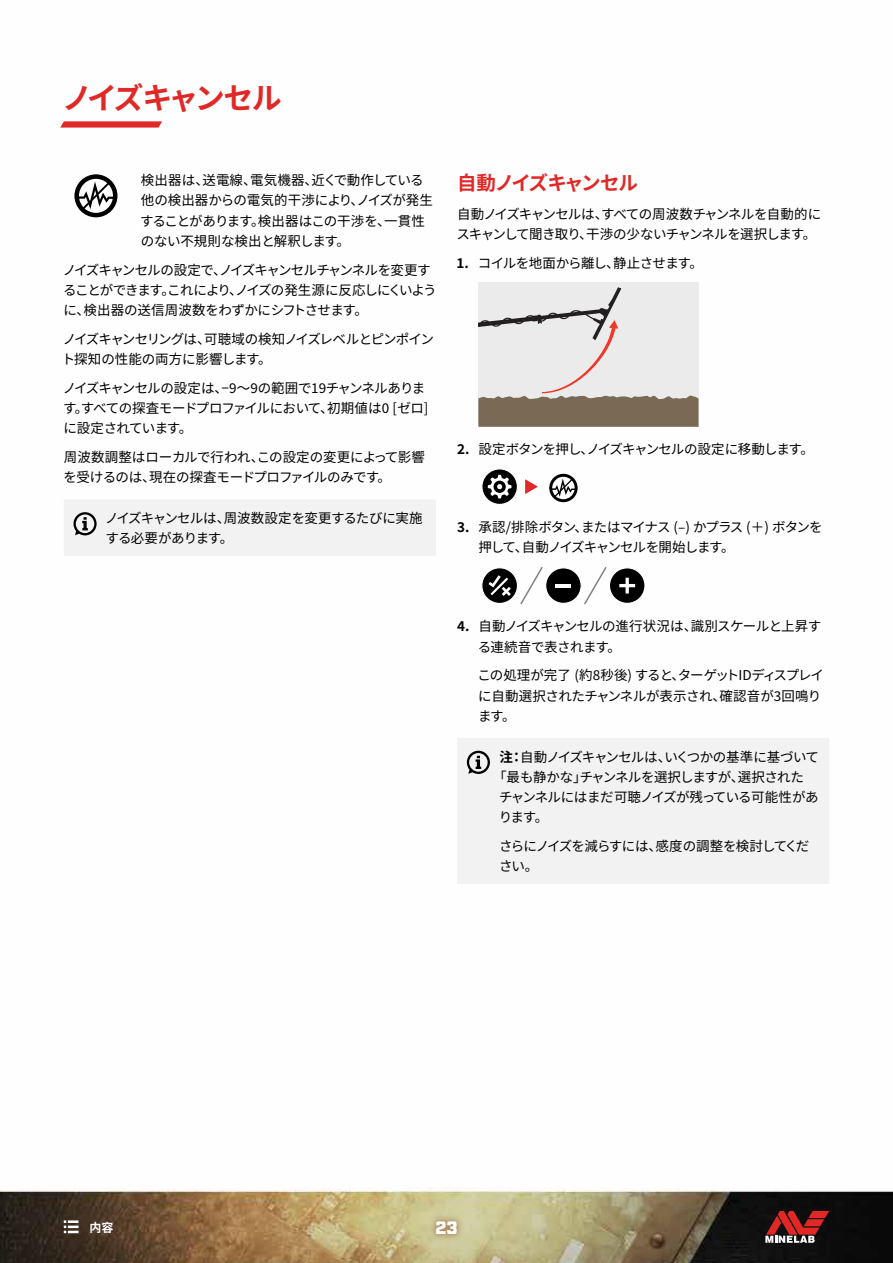
<style>
.page{position:relative;width:893px;height:1263px;background:#fff}
.page>*{position:absolute;margin:0;border:0;box-sizing:border-box;transform-origin:0 0}
.t1{font:700 30px "Noto Sans JP";letter-spacing:-.125em;color:#e02926}
.t2{font:700 19.5px "Noto Sans JP";letter-spacing:-.06em;color:#e02926}
.t3{font:900 18px "Industry";color:#fff}
.t4{font:13.5px/20.2px "Noto Sans JP";letter-spacing:-.045em;color:#000}
.t5{font:13.5px/20.2px "Noto Sans JP";letter-spacing:-.01em;color:#000}
.t6{font:13.5px/20.2px "Noto Sans JP";letter-spacing:-.07em;color:#000}
.t7{font:13.5px/20.2px "Noto Sans JP";letter-spacing:-.025em;color:#000}
.t8{font:13.5px/20.2px "Noto Sans JP";letter-spacing:-.02em;color:#000}
.t9{font:13.5px/20.2px "Noto Sans JP";letter-spacing:-.065em;color:#000}
.t10{font:700 12px "Noto Sans JP";color:#fff}
.s1{font-weight:700}
</style>
<div class="page">
<img style="left:0;top:192px;width:893px;height:1071px">
<svg style="left:64px;top:1220px;width:15px;height:13px"></svg>
<svg style="left:60px;top:121px;width:102px;height:7px"></svg>
<svg style="left:397px;top:1181px;width:100px;height:82px;background:#d1cca0"></svg>
<svg style="left:429px;top:1214px;width:35px;height:27px"></svg>
<svg style="left:765px;top:1211px;width:64px;height:32px;background:#7d3332"></svg>
<div style="left:64px;top:499px;width:372px;height:57px;background:#f2f2f2"></div>
<svg style="left:478px;top:282px;width:220px;height:145px;background:#cec9c5"></svg>
<svg style="left:481px;top:468px;width:37px;height:37px"></svg>
<svg style="left:525px;top:479px;width:13px;height:15px"></svg>
<svg style="left:549px;top:474px;width:29px;height:28px"></svg>
<svg style="left:481px;top:565px;width:165px;height:41px"></svg>
<div style="left:457px;top:738px;width:372px;height:146px;background:#f2f2f2"></div>
<svg style="left:467px;top:751px;width:23px;height:23px"></svg>
<svg style="left:74px;top:174px;width:43px;height:43px"></svg>
<h1 class="t1" style="left:62px;top:81px;width:221px">ノイズキャンセル</h1>
<p class="t5" style="left:140px;top:170px;width:294px">検出器は、送電線、電気機器、近くで動作している他の検出器からの電気的干渉により、ノイズが発生することがあります。検出器はこの干渉を、一貫性のない不規則な検出と解釈します。</p>
<p class="t4" style="left:63px;top:260px;width:375px">ノイズキャンセルの設定で、ノイズキャンセルチャンネルを変更することができます。これにより、ノイズの発生源に反応しにくいように、検出器の送信周波数をわずかにシフトさせます。</p>
<p class="t9" style="left:62px;top:329px;width:374px">ノイズキャンセリングは、可聴域の検知ノイズレベルとピンポイント探知の性能の両方に影響します。</p>
<p class="t4" style="left:63px;top:378px;width:367px">ノイズキャンセルの設定は、−9～9の範囲で19チャンネルあります。すべての探査モードプロファイルにおいて、初期値は0 [ゼロ]に設定されています。</p>
<p class="t8" style="left:64px;top:447px;width:363px">周波数調整はローカルで行われ、この設定の変更によって影響を受けるのは、現在の探査モードプロファイルのみです。</p>
<p class="t4" style="left:105px;top:508px;width:319px">ノイズキャンセルは、周波数設定を変更するたびに実施する必要があります。</p>
<h2 class="t2" style="left:457px;top:172px;width:182px">自動ノイズキャンセル</h2>
<p class="t4" style="left:456px;top:204px;width:366px">自動ノイズキャンセルは、すべての周波数チャンネルを自動的にスキャンして聞き取り、干渉の少ないチャンネルを選択します。</p>
<p class="t4" style="left:456px;top:253px;width:248px"><span class="s1">1.</span> コイルを地面から離し、静止させます。</p>
<p class="t6" style="left:457px;top:439px;width:358px"><span class="s1">2.</span> 設定ボタンを押し、ノイズキャンセルの設定に移動します。</p>
<p class="t6" style="left:478px;top:517px;width:346px;text-indent:-21px"><span class="s1">3.</span> 承認/排除ボタン、またはマイナス (–) かプラス (＋) ボタンを押して、自動ノイズキャンセルを開始します。</p>
<p class="t4" style="left:478px;top:617px;width:345px;text-indent:-21px"><span class="s1">4.</span> 自動ノイズキャンセルの進行状況は、識別スケールと上昇する連続音で表されます。</p>
<p class="t7" style="left:477px;top:666px;width:348px">この処理が完了 (約8秒後) すると、ターゲットIDディスプレイに自動選択されたチャンネルが表示され、確認音が3回鳴ります。</p>
<p class="t4" style="left:500px;top:747px;width:321px"><span class="s1">注：</span>自動ノイズキャンセルは、いくつかの基準に基づいて</p>
<p class="t4" style="left:493px;top:767px;width:312px">「最も静かな」チャンネルを選択しますが、選択された</p>
<p class="t4" style="left:499px;top:787px;width:321px">チャンネルにはまだ可聴ノイズが残っている可能性があ</p>
<p class="t4" style="left:499px;top:807px;width:51px">ります。</p>
<p class="t4" style="left:499px;top:836px;width:312px">さらにノイズを減らすには、感度の調整を検討してください。</p>
<p class="t10" style="left:90px;top:1220px;width:25px">内容</p>
<h3 class="t3" style="left:436px;top:1217px;width:23px">23</h3>
</div>
